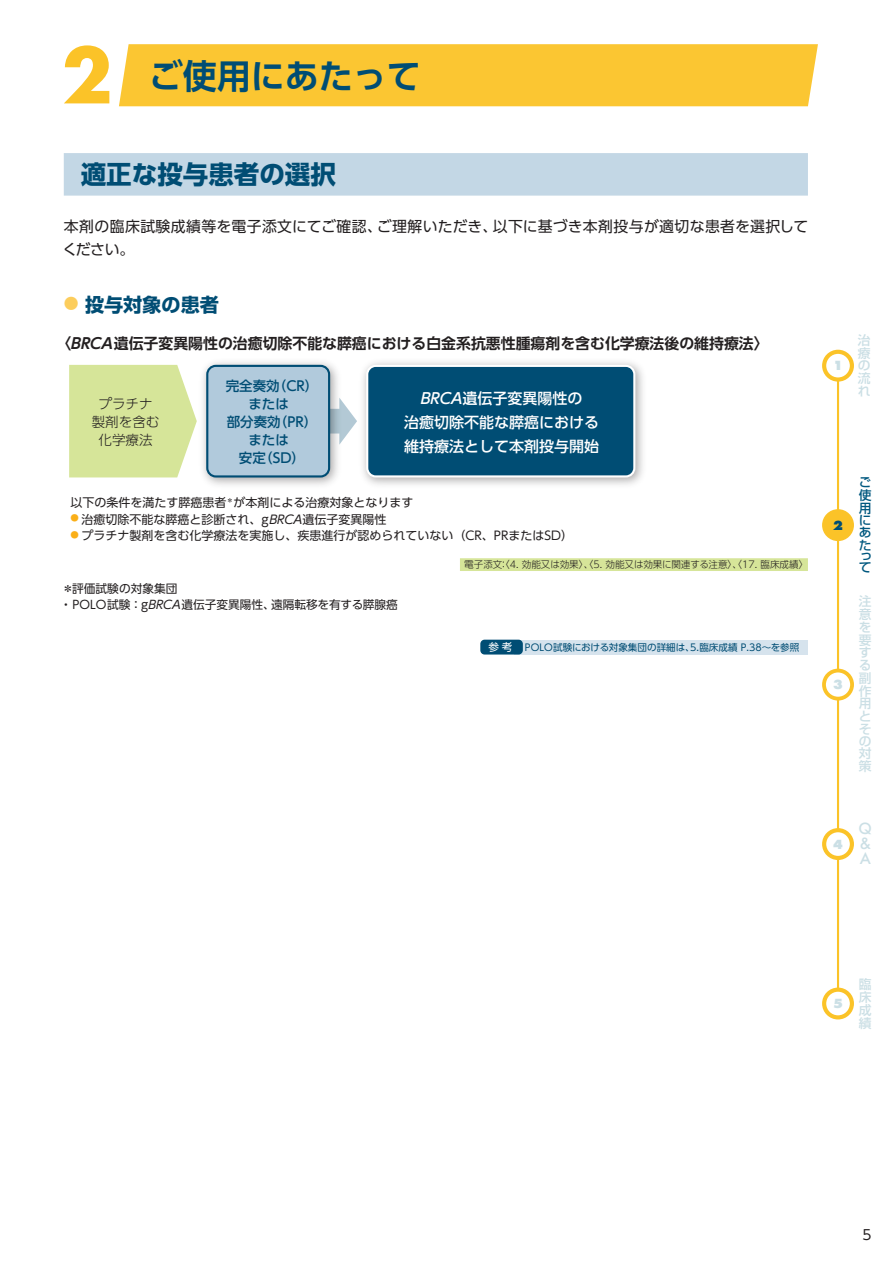
<style>
.page{position:relative;width:893px;height:1263px;background:#fff}
.page>*{position:absolute;margin:0;border:0;box-sizing:border-box;transform-origin:0 0}
.t1{font:700 85.05px "Futura PT";color:#fbc328}
.t2{font:700 34.05px "UD Shin Go Pro De";color:#004d74}
.t3{font:700 25.5px "UD Shin Go Pro";color:#004d74}
.t4{font:700 19.2px "Shin Go Pro";color:#004d74}
.t5{font:500 16.95px/15.3px "Futura PT";color:#cbdfe5;text-align:justify}
.t6{font:500 15px/24px "UD Shin Go Pro";color:#fff;text-align:center}
.t7{font:14.85px/23.4px "UD Shin Go Pro";letter-spacing:.03em;color:#231f20}
.t8{font:700 14.85px "UD Shin Go Pro De";color:#231f20}
.t9{font:800 13.8px "Futura PT";color:#cbdfe5}
.t10{font:13.8px "UD Shin Go Pro";color:#231f20}
.t11{font:800 13.8px "Futura PT";color:#004d74}
.t12{font:500 13.5px/18px "UD Shin Go Pro";color:#004d74;text-align:center}
.t13{font:300 13.5px/18px "UD Shin Go Pro";color:#231f20;text-align:center}
.t14{font:500 12.75px/12.6px "Shin Go Pro";color:#cbdfe5;text-align:justify}
.t15{font:500 12.75px/12.5px "Shin Go Pro";color:#00587f;text-align:justify}
.t16{font:12px "UD Shin Go Pro";color:#231f20}
.t17{font:11.7px/15.9px "UD Shin Go Pro";color:#231f20}
.t18{font:300 9.6px "UD Shin Go Pro";color:#231f20}
.t19{font:9.6px "UD Shin Go Pro";color:#004d74}
.s1{font-size:14.85px;color:#fccd5c}
.s2{font-size:10.65px;color:#fff}
</style>
<div class="page">
<div style="left:119px;top:44px;width:699px;height:62px;background:#fbc632"></div>
<div style="left:64px;top:153px;width:744px;height:43px;background:#c3d7e5"></div>
<svg style="left:345px;top:405px;width:11px;height:32px"></svg>
<img style="left:203px;top:362px;width:142px;height:123px">
<div style="left:207px;top:366px;width:122px;height:110px;background:#b1cadc;border-radius:9px"></div>
<div style="left:206px;top:365px;width:124px;height:112px;border:2px solid #004d74;border-radius:9px"></div>
<img style="left:356px;top:362px;width:287px;height:123px">
<div style="left:367px;top:366px;width:267px;height:110px;background:#004d74;border-radius:9px"></div>
<div style="left:366px;top:365px;width:269px;height:112px;border:2px solid #fff;border-radius:9px"></div>
<svg style="left:69px;top:365px;width:128px;height:112px;background:#d9e7a1"></svg>
<div style="left:460px;top:558px;width:348px;height:13px;background:#d6e599"></div>
<div style="left:514px;top:640px;width:294px;height:14px;background:#d6e3ed"></div>
<div style="left:480px;top:640px;width:43px;height:14px;background:#004d74;border-radius:4px"></div>
<hr style="left:837px;top:362px;width:2px;height:647px;background:#fbc328">
<div style="left:824px;top:352px;width:28px;height:27px;background:#fff;border-radius:50%"></div>
<div style="left:822px;top:350px;width:32px;height:32px;border:4px solid #fbc328;border-radius:50%"></div>
<div style="left:824px;top:511px;width:28px;height:28px;background:#fbc328;border-radius:50%"></div>
<div style="left:822px;top:509px;width:32px;height:32px;border:4px solid #fbc328;border-radius:50%"></div>
<div style="left:824px;top:670px;width:28px;height:29px;background:#fff;border-radius:50%"></div>
<div style="left:822px;top:669px;width:32px;height:31px;border:4px solid #fbc328;border-radius:50%"></div>
<svg style="left:824px;top:830px;width:28px;height:28px"></svg>
<div style="left:822px;top:828px;width:32px;height:32px;border:4px solid #fbc328;border-radius:50%"></div>
<div style="left:824px;top:990px;width:28px;height:27px;background:#fff;border-radius:50%"></div>
<div style="left:822px;top:987px;width:32px;height:32px;border:4px solid #fbc328;border-radius:50%"></div>
<h1 class="t1" style="left:62px;top:20px;width:53px">2</h1>
<h2 class="t2" style="left:149px;top:49px;width:274px">ご使用にあたって</h2>
<h3 class="t3" style="left:81px;top:154px;width:257px">適正な投与患者の選択</h3>
<p class="t7" style="left:63px;top:214px;width:747px">本剤の臨床試験成績等を電子添文にてご確認、ご理解いただき、以下に基づき本剤投与が適切な患者を選択してください。</p>
<h3 class="t4" style="left:64px;top:289px;width:157px"><span class="s1">●</span> 投与対象の患者</h3>
<p class="t8" style="left:56px;top:331px;width:714px">〈BRCA遺伝子変異陽性の治癒切除不能な膵癌における白金系抗悪性腫瘍剤を含む化学療法後の維持療法〉</p>
<p class="t13" style="left:92px;top:394px;width:69px">プラチナ製剤を含む化学療法</p>
<p class="t12" style="left:226px;top:376px;width:94px">完全奏効（CR）または<br>部分奏効（PR）または<br>安定（SD）</p>
<p class="t6" style="left:404px;top:386px;width:196px">BRCA遺伝子変異陽性の<br>治癒切除不能な膵癌における維持療法として本剤投与開始</p>
<p class="t16" style="left:70px;top:493px;width:344px">以下の条件を満たす膵癌患者<sup>＊</sup>が本剤による治療対象となります</p>
<p class="t16" style="left:70px;top:509px;width:318px"><sup>●</sup> 治癒切除不能な膵癌と診断され、gBRCA遺伝子変異陽性</p>
<p class="t16" style="left:70px;top:526px;width:504px"><sup>●</sup> プラチナ製剤を含む化学療法を実施し、疾患進行が認められていない（CR、PRまたはSD）</p>
<p class="t17" style="left:60px;top:580px;width:339px">＊評価試験の対象集団<br>・POLO試験：gBRCA遺伝子変異陽性、遠隔転移を有する膵腺癌</p>
<p class="t18" style="left:464px;top:557px;width:346px">電子添文：〈4. 効能又は効果〉、〈5. 効能又は効果に関連する注意〉、〈17. 臨床成績〉</p>
<p class="t19" style="left:489px;top:639px;width:312px"><span class="s2">参考</span> POLO試験における対象集団の詳細は、5.臨床成績 P.38〜を参照</p>
<p class="t9" style="left:833px;top:357px;width:11px">1</p>
<p class="t14" style="left:858px;top:332px;width:14px">治療の流れ</p>
<p class="t11" style="left:833px;top:516px;width:11px">2</p>
<p class="t9" style="left:833px;top:676px;width:11px">3</p>
<p class="t15" style="left:859px;top:475px;width:14px">ご使用にあた</p>
<p class="t15" style="left:859px;top:549px;width:14px;line-height:11.4px">って</p>
<p class="t14" style="left:859px;top:594px;width:14px">注意を要する副作用とその対策</p>
<p class="t9" style="left:833px;top:835px;width:11px">4</p>
<h3 class="t5" style="left:859px;top:820px;width:15px">Q &amp; A</h3>
<p class="t9" style="left:833px;top:995px;width:11px">5</p>
<p class="t14" style="left:859px;top:976px;width:14px">臨床成績</p>
<p class="t10" style="left:863px;top:1224px;width:11px">5</p>
</div>
